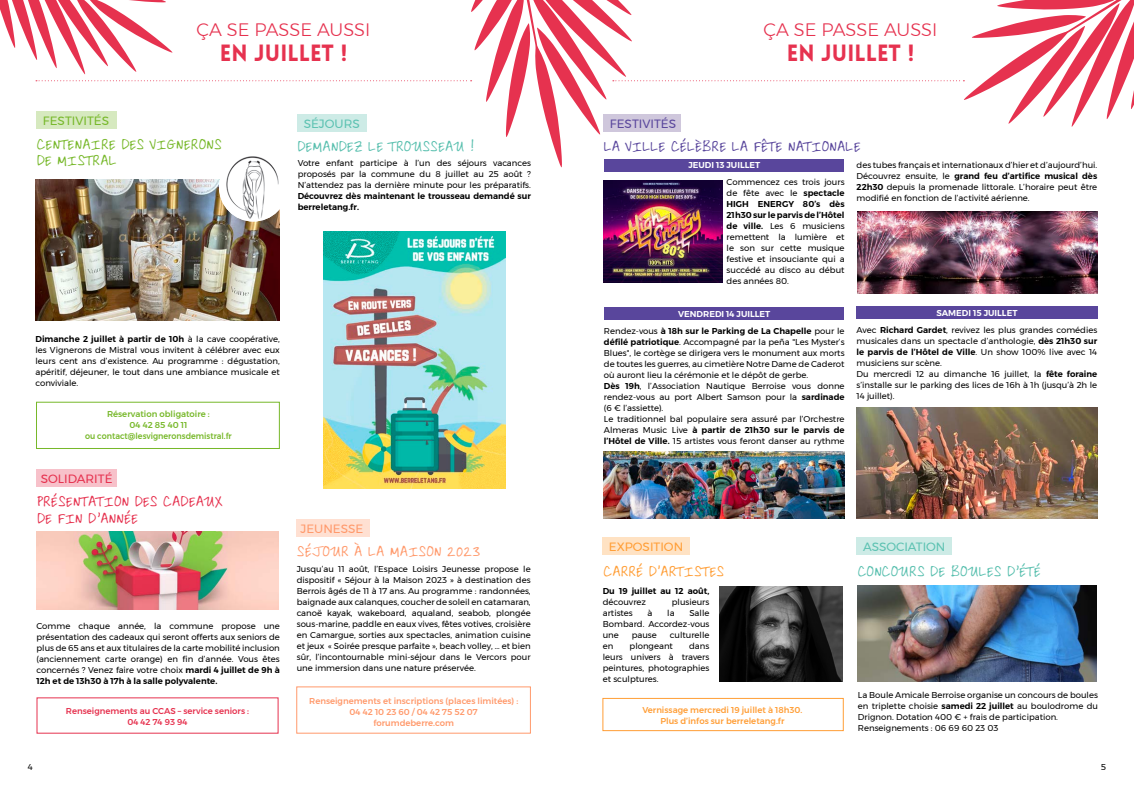
<style>
.page{position:relative;width:1134px;height:794px;background:#fff}
.page>*{position:absolute;margin:0;border:0;box-sizing:border-box;transform-origin:0 0}
.t1{font:900 23px "Lovelo";color:#e6324f}
.t2{font:300 18px "Montserrat";color:#e6324f}
.t3{font:15px "Ardleys Hand";color:#58bfae}
.t4{font:15px "Ardleys Hand";color:#e6324f}
.t5{font:15px "Ardleys Hand";color:#77b82a}
.t6{font:15px "Ardleys Hand";color:#59469c}
.t7{font:15px "Ardleys Hand";color:#ff996b}
.t8{font:15px "Ardleys Hand";color:#ff9e36}
.t9{font:12px "Montserrat";color:#5dc2b2}
.t10{font:12px "Montserrat";color:#e6324f}
.t11{font:12px "Montserrat";color:#77b82a}
.t12{font:12px "Montserrat";color:#ff9e36}
.t13{font:12px "Montserrat";color:#59469c}
.t14{font:12px "Montserrat";color:#ff996b}
.t15{font:8.5px/11px "Montserrat";color:#000;text-align:justify}
.t16{font:500 8.5px "Montserrat";color:#ff996b}
.t17{font:500 8.5px "Montserrat";color:#ff9e36}
.t18{font:500 8.5px "Montserrat";color:#e6324f}
.t19{font:600 8.5px "Montserrat";color:#fff}
.t20{font:500 8.5px "Montserrat";color:#77b82a;scale:.94 1}
.t21{font:500 8.5px "Montserrat";color:#77b82a}
.t22{font:600 8.5px/11px "Montserrat";color:#000}
.s1{font-weight:600}
.s2{font-weight:400}
</style>
<div class="page">
<div style="left:857px;top:307px;width:241px;height:12px;background:#59469c"></div>
<div style="left:604px;top:159px;width:239px;height:12px;background:#59469c"></div>
<div style="left:604px;top:307px;width:239px;height:12px;background:#59469c"></div>
<div style="left:36px;top:469px;width:81px;height:18px;background:#f7c1ca"></div>
<div style="left:296px;top:519px;width:74px;height:18px;background:#ffe0d2"></div>
<div style="left:602px;top:537px;width:88px;height:18px;background:#ffe2c3"></div>
<div style="left:36px;top:402px;width:244px;height:47px;border:1px solid #77b82a"></div>
<div style="left:602px;top:698px;width:242px;height:33px;border:1px solid #ff9e36"></div>
<div style="left:296px;top:686px;width:235px;height:47px;border:1px solid #ff996b"></div>
<img style="left:36px;top:180px;width:244px;height:141px">
<img style="left:36px;top:531px;width:243px;height:78px">
<svg style="left:0;top:0;width:1134px;height:167px"></svg>
<div style="left:603px;top:114px;width:78px;height:18px;background:#cfc7dc"></div>
<img style="left:323px;top:232px;width:182px;height:257px">
<img style="left:719px;top:586px;width:124px;height:96px">
<div style="left:857px;top:537px;width:95px;height:18px;background:#cdebe6"></div>
<img style="left:603px;top:180px;width:119px;height:102px">
<img style="left:857px;top:211px;width:241px;height:83px">
<img style="left:857px;top:407px;width:241px;height:112px">
<img style="left:858px;top:585px;width:239px;height:96px">
<img style="left:604px;top:452px;width:241px;height:67px">
<img style="left:219px;top:153px;width:69px;height:68px;border-radius:34px">
<p class="t2" style="left:197px;top:16px;width:175px">ÇA SE PASSE AUSSI</p>
<p class="t1" style="left:220px;top:39px;width:129px">EN JUILLET !</p>
<p class="t11" style="left:43px;top:112px;width:68px">FESTIVITÉS</p>
<p class="t9" style="left:304px;top:114px;width:58px">SÉJOURS</p>
<p class="t5" style="left:36px;top:135px;width:187px">CENTENAIRE DES VIGNERONS</p>
<p class="t5" style="left:36px;top:151px;width:82px">DE MISTRAL</p>
<p class="t3" style="left:297px;top:137px;width:178px">DEMANDEZ LE TROUSSEAU !</p>
<p class="t15" style="left:298px;top:157px;width:235px">Votre enfant participe à l’un des séjours vacances proposés par la commune du 8 juillet au 25 août ?<br>N’attendez pas la dernière minute pour les préparatifs.<br><span class="s1">Découvrez dès maintenant le trousseau demandé sur berreletang.fr.</span></p>
<p class="t15" style="left:36px;top:334px;width:246px"><span class="s1">Dimanche 2 juillet à partir de 10h</span> à la cave coopérative, les Vignerons de Mistral vous invitent à célébrer avec eux leurs cent ans d’existence. Au programme : dégustation, apéritif, déjeuner, le tout dans une ambiance musicale et conviviale.</p>
<p class="t21" style="left:107px;top:407px;width:104px">Réservation obligatoire :</p>
<p class="t21" style="left:130px;top:418px;width:59px">04 42 85 40 11</p>
<p class="t20" style="left:85px;top:429px;width:158px">ou contact@lesvigneronsdemistral.fr</p>
<p class="t10" style="left:41px;top:469px;width:73px">SOLIDARITÉ</p>
<p class="t4" style="left:36px;top:492px;width:188px">PRÉSENTATION DES CADEAUX</p>
<p class="t4" style="left:36px;top:509px;width:103px">DE FIN D’ANNÉE</p>
<p class="t15" style="left:36px;top:620px;width:245px">Comme chaque année, la commune propose une présentation des cadeaux qui seront offerts aux seniors de plus de 65 ans et aux titulaires de la carte mobilité inclusion (anciennement carte orange) en fin d’année. Vous êtes concernés ? Venez faire votre choix <span class="s1">mardi 4 juillet de 9h à 12h et de 13h30 à 17h à la salle polyvalente.</span></p>
<p class="t18" style="left:66px;top:704px;width:185px">Renseignements au CCAS – service seniors :</p>
<p class="t18" style="left:127px;top:715px;width:62px">04 42 74 93 94</p>
<p class="t14" style="left:300px;top:519px;width:64px">JEUNESSE</p>
<p class="t7" style="left:296px;top:542px;width:185px">SÉJOUR À LA MAISON 2023</p>
<p class="t15" style="left:297px;top:563px;width:235px">Jusqu’au 11 août, l’Espace Loisirs Jeunesse propose le dispositif « Séjour à la Maison 2023 » à destination des Berrois âgés de 11 à 17 ans. Au programme : randonnées, baignade aux calanques, coucher de soleil en catamaran, canoë kayak, wakeboard, aqualand, seabob, plongée sous-marine, paddle en eaux vives, fêtes votives, croisière en Camargue, sorties aux spectacles, animation cuisine et jeux « Soirée presque parfaite », beach volley, … et bien sûr, l’incontournable mini-séjour dans le Vercors pour une immersion dans une nature préservée.</p>
<p class="t16" style="left:309px;top:694px;width:211px">Renseignements et inscriptions (places limitées) :</p>
<p class="t16" style="left:350px;top:705px;width:130px">04 42 10 23 60 / 04 42 75 52 07</p>
<p class="t16" style="left:373px;top:716px;width:82px">forumdeberre.com</p>
<p class="t2" style="left:763px;top:16px;width:175px">ÇA SE PASSE AUSSI</p>
<p class="t1" style="left:787px;top:39px;width:129px">EN JUILLET !</p>
<p class="t13" style="left:610px;top:114px;width:68px">FESTIVITÉS</p>
<p class="t6" style="left:603px;top:137px;width:259px">LA VILLE CÉLÈBRE LA FÊTE NATIONALE</p>
<p class="t19" style="left:688px;top:158px;width:73px">JEUDI 13 JUILLET</p>
<p class="t15" style="left:726px;top:176px;width:120px">Commencez ces trois jours de fête avec le <span class="s1">spectacle HIGH ENERGY 80’s dès 21h30 sur le parvis de l’Hôtel de ville.</span> Les 6 musiciens remettent la lumière et le son sur cette musique festive et insouciante qui a succédé au disco au début des années 80.</p>
<p class="t19" style="left:678px;top:307px;width:94px">VENDREDI 14 JUILLET</p>
<p class="t15" style="left:604px;top:325px;width:242px">Rendez-vous <span class="s1">à 18h sur le Parking de La Chapelle</span> pour le <span class="s1">défilé patriotique</span>. Accompagné par la peña "Les Myster’s Blues", le cortège se dirigera vers le monument aux morts de toutes les guerres, au cimetière Notre Dame de Caderot où auront lieu la cérémonie et le dépôt de gerbe.</p>
<p class="t15" style="left:604px;top:380px;width:242px"><span class="s1">Dès 19h</span>, l’Association Nautique Berroise vous donne rendez-vous au port Albert Samson pour la <span class="s1">sardinade </span>(6 € l’assiette).</p>
<p class="t15" style="left:604px;top:413px;width:242px">Le traditionnel bal populaire sera assuré par l’Orchestre Almeras Music Live <span class="s1">à partir de 21h30 sur le parvis de l’Hôtel de Ville.</span> 15 artistes vous feront danser au rythme</p>
<p class="t15" style="left:857px;top:159px;width:242px">des tubes français et internationaux d’hier et d’aujourd’hui.</p>
<p class="t15" style="left:857px;top:170px;width:242px">Découvrez ensuite, le <span class="s1">grand feu d’artifice musical dès 22h30</span> depuis la promenade littorale. L’horaire peut être modifié en fonction de l’activité aérienne.</p>
<p class="t19" style="left:936px;top:306px;width:82px">SAMEDI 15 JUILLET</p>
<p class="t15" style="left:857px;top:324px;width:242px">Avec <span class="s1">Richard Gardet</span>, revivez les plus grandes comédies musicales dans un spectacle d’anthologie, <span class="s1">dès 21h30 sur le parvis de l’Hôtel de Ville</span>. Un show 100% live avec 14 musiciens sur scène.</p>
<p class="t15" style="left:857px;top:368px;width:242px">Du mercredi 12 au dimanche 16 juillet, la <span class="s1">fête foraine </span>s’installe sur le parking des lices de 16h à 1h (jusqu’à 2h le 14 juillet).</p>
<p class="t12" style="left:609px;top:537px;width:76px">EXPOSITION</p>
<p class="t9" style="left:863px;top:537px;width:84px">ASSOCIATION</p>
<p class="t8" style="left:603px;top:562px;width:122px">CARRÉ D'ARTISTES</p>
<p class="t3" style="left:857px;top:562px;width:185px">CONCOURS DE BOULES D’ÉTÉ</p>
<p class="t22" style="left:603px;top:585px;width:108px">Du 19 juillet au 12 août, <span class="s2">découvrez</span></p>
<p class="t15" style="left:672px;top:596px;width:39px">plusieurs</p>
<p class="t15" style="left:603px;top:607px;width:32px">artistes</p>
<p class="t15" style="left:648px;top:607px;width:6px">à</p>
<p class="t15" style="left:667px;top:607px;width:9px">la</p>
<p class="t15" style="left:603px;top:607px;width:108px;text-indent:87px">Salle Bombard. Accordez-vous une</p>
<p class="t15" style="left:632px;top:629px;width:27px">pause</p>
<p class="t15" style="left:670px;top:629px;width:41px">culturelle</p>
<p class="t15" style="left:603px;top:640px;width:12px">en</p>
<p class="t15" style="left:630px;top:640px;width:45px">plongeant</p>
<p class="t15" style="left:603px;top:640px;width:108px;text-indent:86px">dans leurs univers à travers peintures, photographies et sculptures.</p>
<p class="t17" style="left:642px;top:703px;width:162px">Vernissage mercredi 19 juillet à 18h30.</p>
<p class="t17" style="left:660px;top:714px;width:125px">Plus d’infos sur berreletang.fr</p>
<p class="t15" style="left:858px;top:689px;width:241px">La Boule Amicale Berroise organise un concours de boules en triplette choisie <span class="s1">samedi 22 juillet</span> au boulodrome du Drignon. Dotation 400 € + frais de participation.</p>
<p class="t15" style="left:858px;top:722px;width:142px">Renseignements : 06 69 60 23 03</p>
<p class="t15" style="left:28px;top:761px;width:7px">4</p>
<p class="t15" style="left:1101px;top:761px;width:7px">5</p>
</div>
